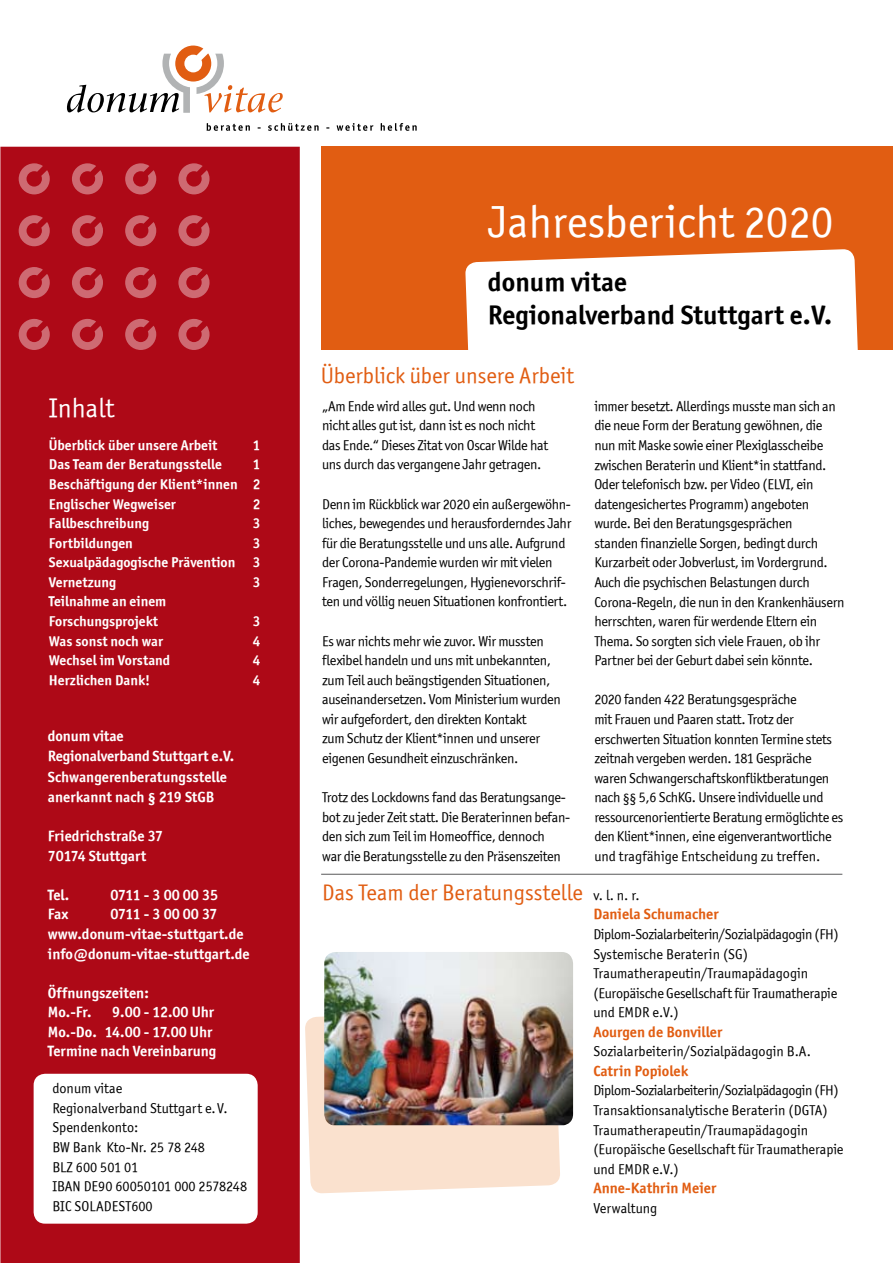
<style>
.page{position:relative;width:893px;height:1263px;background:#fff}
.page>*{position:absolute;margin:0;border:0;box-sizing:border-box;transform-origin:0 0}
.t1{font:45px "Officina Sans ITCTT Book";color:#fff}
.t2{font:27px/32.4px "Officina Sans ITCTT Bold";color:#000}
.t3{font:27px "Officina Sans ITCTT Book";color:#fff}
.t4{font:22.5px "Officina Sans ITCTT Book";color:#e15d12}
.t5{font:15px/19.5px "Officina Sans ITCTT Bold";color:#fff}
.t6{font:15px "Officina Sans ITCTT Bold";color:#e15d12}
.t7{font:14.25px/19.5px "Officina Sans ITCTT Book";letter-spacing:-.025em;color:#000}
.t8{font:14.25px/19.5px "Officina Sans ITCTT Bold";color:#fff;text-align:justify}
.t9{font:14.25px/19.5px "Officina Sans ITCTT Book";color:#000}
.t10{font:14.25px/19.5px "Officina Sans ITCTT Book";letter-spacing:-.005em;color:#000}
.s1{font-size:14.25px;color:#000}
</style>
<div class="page">
<div style="left:0;top:147px;width:300px;height:1116px;background:#ae0917"></div>
<div style="left:321px;top:147px;width:572px;height:203px;background:#e15d12"></div>
<svg style="left:305px;top:1016px;width:255px;height:178px;background:#f9e3d2"></svg>
<svg style="left:19px;top:163px;width:31px;height:31px"></svg>
<svg style="left:72px;top:163px;width:31px;height:31px"></svg>
<svg style="left:125px;top:163px;width:31px;height:31px"></svg>
<svg style="left:178px;top:163px;width:32px;height:31px"></svg>
<svg style="left:19px;top:215px;width:31px;height:31px"></svg>
<svg style="left:72px;top:215px;width:31px;height:31px"></svg>
<svg style="left:125px;top:215px;width:31px;height:31px"></svg>
<svg style="left:178px;top:215px;width:32px;height:31px"></svg>
<svg style="left:19px;top:267px;width:31px;height:31px"></svg>
<svg style="left:72px;top:267px;width:31px;height:31px"></svg>
<svg style="left:125px;top:267px;width:31px;height:31px"></svg>
<svg style="left:178px;top:267px;width:32px;height:31px"></svg>
<svg style="left:19px;top:319px;width:31px;height:31px"></svg>
<svg style="left:72px;top:319px;width:31px;height:31px"></svg>
<svg style="left:125px;top:319px;width:31px;height:31px"></svg>
<svg style="left:178px;top:319px;width:32px;height:31px"></svg>
<svg style="left:465px;top:249px;width:393px;height:101px;background:#fcf2ed"></svg>
<div style="left:34px;top:1074px;width:224px;height:150px;background:#fff;border-radius:11px"></div>
<svg style="left:206px;top:123px;width:44px;height:8px"></svg>
<svg style="left:268px;top:123px;width:51px;height:8px"></svg>
<svg style="left:337px;top:123px;width:36px;height:8px"></svg>
<svg style="left:381px;top:123px;width:36px;height:8px"></svg>
<svg style="left:67px;top:46px;width:216px;height:67px"></svg>
<hr style="left:321px;top:874px;width:521px;height:1px;background:#58585a">
<img style="left:324px;top:952px;width:249px;height:173px">
<h2 class="t3" style="left:49px;top:393px;width:67px">Inhalt</h2>
<p class="t8" style="left:49px;top:435px;width:170px">Überblick über unsere Arbeit</p>
<p class="t8" style="left:253px;top:435px;width:9px">1</p>
<p class="t8" style="left:49px;top:455px;width:175px">Das Team der Beratungsstelle</p>
<p class="t8" style="left:49px;top:455px;width:213px;text-indent:204px">1<br>Beschäftigung der Klient*innen 2<br>Englischer Wegweiser</p>
<p class="t8" style="left:253px;top:494px;width:9px">2</p>
<p class="t8" style="left:49px;top:513px;width:102px">Fallbeschreibung</p>
<p class="t8" style="left:253px;top:513px;width:9px">3</p>
<p class="t8" style="left:49px;top:533px;width:86px">Fortbildungen</p>
<p class="t8" style="left:49px;top:533px;width:213px;text-indent:204px">3<br>Sexualpädagogische Prävention 3<br>Vernetzung</p>
<p class="t8" style="left:253px;top:572px;width:9px">3</p>
<p class="t8" style="left:49px;top:592px;width:119px">Teilnahme an einem<br>Forschungsprojekt</p>
<p class="t8" style="left:253px;top:611px;width:9px">3</p>
<p class="t8" style="left:49px;top:631px;width:116px">Was sonst noch war</p>
<p class="t8" style="left:253px;top:631px;width:9px">4</p>
<p class="t8" style="left:49px;top:650px;width:123px">Wechsel im Vorstand</p>
<p class="t8" style="left:253px;top:650px;width:9px">4</p>
<p class="t8" style="left:49px;top:670px;width:103px">Herzlichen Dank!</p>
<p class="t8" style="left:253px;top:670px;width:9px">4</p>
<p class="t5" style="left:48px;top:726px;width:188px">donum vitae<br>Regionalverband Stuttgart e.V.</p>
<p class="t5" style="left:48px;top:767px;width:181px">Schwangerenberatungsstelle anerkannt nach § 219 StGB</p>
<p class="t5" style="left:48px;top:826px;width:117px">Friedrichstraße 37<br>70174 Stuttgart</p>
<p class="t5" style="left:48px;top:885px;width:23px">Tel.</p>
<p class="t5" style="left:111px;top:885px;width:109px">0711 - 3 00 00 35</p>
<p class="t5" style="left:48px;top:904px;width:22px">Fax</p>
<p class="t5" style="left:48px;top:904px;width:203px;text-indent:63px">0711 - 3 00 00 37 www.donum-vitae-stuttgart.de info@donum-vitae-stuttgart.de</p>
<p class="t5" style="left:48px;top:983px;width:102px">Öffnungszeiten:<br>Mo.-Fr.</p>
<p class="t5" style="left:48px;top:1002px;width:170px;text-indent:64px">9.00 - 12.00 Uhr<br>Mo.-Do. 14.00 - 17.00 Uhr<br>Termine nach Vereinbarung</p>
<p class="t9" style="left:52px;top:1079px;width:196px">donum vitae<br>Regionalverband Stuttgart e.V.<br>Spendenkonto:<br>BW Bank Kto-Nr. 25 78 248<br>BLZ 600 501 01<br>IBAN DE90 60050101 000 2578248<br>BIC SOLADEST600</p>
<h1 class="t1" style="left:488px;top:196px;width:347px">Jahresbericht 2020</h1>
<h2 class="t2" style="left:488px;top:266px;width:346px">donum vitae<br>Regionalverband Stuttgart e.V.</h2>
<h3 class="t4" style="left:321px;top:362px;width:255px">Überblick über unsere Arbeit</h3>
<p class="t7" style="left:322px;top:396px;width:227px">„Am Ende wird alles gut. Und wenn noch nicht alles gut ist, dann ist es noch nicht das Ende.“ Dieses Zitat von Oscar Wilde hat uns durch das vergangene Jahr getragen.</p>
<p class="t7" style="left:322px;top:494px;width:251px">Denn im Rückblick war 2020 ein außergewöhn&shy;liches, bewegendes und herausforderndes Jahr für die Beratungsstelle und uns alle. Aufgrund der Corona-Pandemie wurden wir mit vielen Fragen, Sonderregelungen, Hygienevorschrif&shy;ten und völlig neuen Situationen konfrontiert.</p>
<p class="t7" style="left:322px;top:631px;width:240px">Es war nichts mehr wie zuvor. Wir mussten flexibel handeln und uns mit unbekannten, zum Teil auch beängstigenden Situationen, auseinandersetzen. Vom Ministerium wurden wir aufgefordert, den direkten Kontakt<br>zum Schutz der Klient*innen und unserer eigenen Gesundheit einzuschränken.</p>
<p class="t7" style="left:322px;top:787px;width:250px">Trotz des Lockdowns fand das Beratungsange&shy;bot zu jeder Zeit statt. Die Beraterinnen befan&shy;den sich zum Teil im Homeoffice, dennoch<br>war die Beratungsstelle zu den Präsenszeiten</p>
<p class="t7" style="left:594px;top:396px;width:252px">immer besetzt. Allerdings musste man sich an die neue Form der Beratung gewöhnen, die nun mit Maske sowie einer Plexiglasscheibe zwischen Beraterin und Klient*in stattfand.<br>Oder telefonisch bzw. per Video (ELVI, ein datengesichertes Programm) angeboten wurde. Bei den Beratungsgesprächen<br>standen finanzielle Sorgen, bedingt durch Kurzarbeit oder Jobverlust, im Vordergrund.<br>Auch die psychischen Belastungen durch Corona-Regeln, die nun in den Krankenhäusern herrschten, waren für werdende Eltern ein Thema. So sorgten sich viele Frauen, ob ihr Partner bei der Geburt dabei sein könnte.</p>
<p class="t7" style="left:594px;top:690px;width:250px">2020 fanden 422 Beratungsgespräche<br>mit Frauen und Paaren statt. Trotz der erschwerten Situation konnten Termine stets zeitnah vergeben werden. 181 Gespräche waren Schwangerschaftskonfliktberatungen nach §§ 5,6 SchKG. Unsere individuelle und ressourcenorientierte Beratung ermöglichte es den Klient*innen, eine eigenverantwortliche und tragfähige Entscheidung zu treffen.</p>
<h3 class="t4" style="left:322px;top:879px;width:319px">Das Team der Beratungsstelle <span class="s1">v. l. n. r.</span></h3>
<p class="t6" style="left:593px;top:905px;width:127px">Daniela Schumacher</p>
<p class="t7" style="left:593px;top:924px;width:247px">Diplom-Sozialarbeiterin/Sozialpädagogin (FH)<br>Systemische Beraterin (SG)<br>Traumatherapeutin/Traumapädagogin (Europäische Gesellschaft für Traumatherapie und EMDR e.V.)</p>
<p class="t6" style="left:593px;top:1022px;width:130px">Aourgen de Bonviller</p>
<p class="t9" style="left:593px;top:1042px;width:219px">Sozialarbeiterin/Sozialpädagogin B.A.</p>
<p class="t6" style="left:593px;top:1061px;width:96px">Catrin Popiolek</p>
<p class="t10" style="left:593px;top:1081px;width:252px">Diplom-Sozialarbeiterin/Sozialpädagogin (FH)<br>Transaktionsanalytische Beraterin (DGTA)<br>Traumatherapeutin/Traumapädagogin (Europäische Gesellschaft für Traumatherapie und EMDR e.V.)</p>
<p class="t6" style="left:593px;top:1179px;width:124px">Anne-Kathrin Meier</p>
<p class="t9" style="left:593px;top:1198px;width:65px">Verwaltung</p>
</div>
